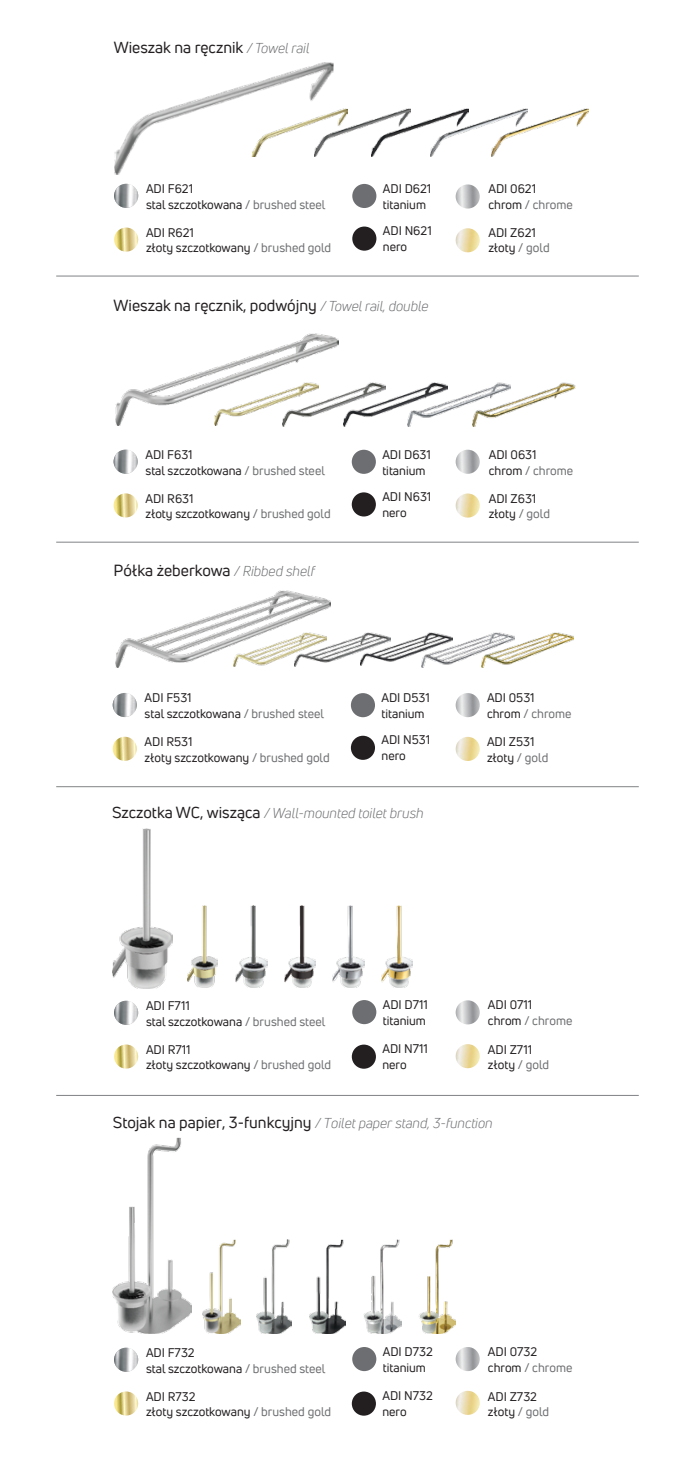
<style>
.page{position:relative;width:695px;height:1474px;background:#fff}
.page>*{position:absolute;margin:0;border:0;box-sizing:border-box;transform-origin:0 0}
.t1{font:15.75px "Uni Neue";color:#231f20}
.t2{font:italic 14px "Uni Neue";color:#6d6e71}
.t3{font:12.25px/15.8px "Uni Neue";color:#231f20}
.s1{font-style:italic;font-size:14px;color:#6d6e71}
.s2{color:#6d6e71}
.s3{font-style:normal;font-size:15.75px;color:#231f20}
</style>
<div class="page">
<hr style="left:56px;top:542px;width:582px;height:1px;background:#808285">
<hr style="left:56px;top:786px;width:582px;height:1px;background:#808285">
<hr style="left:56px;top:1095px;width:582px;height:1px;background:#808285">
<img style="left:410px;top:109px;width:20px;height:22px">
<img style="left:430px;top:109px;width:61px;height:48px">
<img style="left:491px;top:109px;width:97px;height:48px">
<img style="left:347px;top:109px;width:63px;height:48px">
<img style="left:333px;top:109px;width:14px;height:29px">
<svg style="left:352px;top:184px;width:24px;height:24px"></svg>
<div style="left:352px;top:226px;width:24px;height:25px;background:#231f20;border-radius:50%"></div>
<img style="left:114px;top:184px;width:24px;height:24px;border-radius:12px">
<svg style="left:114px;top:227px;width:25px;height:25px"></svg>
<img style="left:114px;top:62px;width:219px;height:113px">
<hr style="left:56px;top:276px;width:582px;height:1px;background:#808285">
<img style="left:385px;top:385px;width:22px;height:28px">
<img style="left:407px;top:382px;width:69px;height:45px">
<img style="left:472px;top:382px;width:104px;height:44px">
<img style="left:282px;top:382px;width:103px;height:44px">
<svg style="left:352px;top:450px;width:24px;height:24px"></svg>
<div style="left:352px;top:492px;width:24px;height:24px;background:#231f20;border-radius:50%"></div>
<img style="left:113px;top:449px;width:25px;height:24px;border-radius:12px">
<svg style="left:113px;top:493px;width:25px;height:25px"></svg>
<img style="left:116px;top:333px;width:222px;height:92px">
<svg style="left:351px;top:693px;width:24px;height:24px"></svg>
<div style="left:351px;top:735px;width:24px;height:25px;background:#231f20;border-radius:50%"></div>
<img style="left:113px;top:693px;width:24px;height:24px;border-radius:12px">
<svg style="left:112px;top:736px;width:25px;height:25px"></svg>
<img style="left:115px;top:590px;width:216px;height:77px">
<img style="left:390px;top:637px;width:31px;height:25px">
<img style="left:421px;top:633px;width:60px;height:35px">
<img style="left:481px;top:633px;width:93px;height:35px">
<img style="left:234px;top:633px;width:60px;height:33px">
<img style="left:294px;top:633px;width:96px;height:33px">
<img style="left:187px;top:905px;width:30px;height:82px">
<img style="left:236px;top:905px;width:31px;height:82px">
<img style="left:284px;top:905px;width:31px;height:82px">
<img style="left:332px;top:905px;width:32px;height:82px">
<img style="left:381px;top:905px;width:31px;height:82px">
<svg style="left:352px;top:1000px;width:24px;height:24px"></svg>
<div style="left:352px;top:1044px;width:24px;height:24px;background:#231f20;border-radius:50%"></div>
<img style="left:114px;top:1000px;width:24px;height:24px;border-radius:12px">
<svg style="left:114px;top:1044px;width:25px;height:25px"></svg>
<img style="left:113px;top:828px;width:59px;height:160px">
<svg style="left:352px;top:1347px;width:24px;height:23px"></svg>
<div style="left:352px;top:1391px;width:24px;height:24px;background:#231f20;border-radius:50%"></div>
<img style="left:114px;top:1347px;width:24px;height:24px;border-radius:12px">
<svg style="left:114px;top:1391px;width:25px;height:25px"></svg>
<img style="left:112px;top:1137px;width:79px;height:196px">
<img style="left:202px;top:1239px;width:38px;height:94px">
<img style="left:256px;top:1239px;width:36px;height:94px">
<img style="left:309px;top:1239px;width:36px;height:94px">
<img style="left:363px;top:1239px;width:38px;height:94px">
<img style="left:419px;top:1239px;width:36px;height:94px">
<img style="left:455px;top:1346px;width:24px;height:24px;border-radius:12px">
<img style="left:455px;top:1390px;width:25px;height:25px">
<img style="left:455px;top:1000px;width:24px;height:24px;border-radius:12px">
<img style="left:455px;top:1044px;width:25px;height:25px">
<img style="left:455px;top:693px;width:24px;height:24px;border-radius:12px">
<img style="left:455px;top:737px;width:25px;height:24px">
<img style="left:455px;top:449px;width:24px;height:25px;border-radius:12px">
<img style="left:455px;top:493px;width:25px;height:25px">
<img style="left:455px;top:184px;width:24px;height:24px;border-radius:12px">
<img style="left:455px;top:228px;width:25px;height:25px">
<p class="t1" style="left:114px;top:38px;width:197px">Wieszak na ręcznik <span class="s1">/ Towel rail</span></p>
<p class="t3" style="left:383px;top:180px;width:50px">ADI D621 titanium</p>
<p class="t3" style="left:383px;top:223px;width:50px">ADI N621 nero</p>
<p class="t3" style="left:146px;top:180px;width:181px">ADI F621<br>stal szczotkowana <span class="s2">/ brushed steel</span></p>
<p class="t3" style="left:488px;top:180px;width:86px">ADI 0621 chrom <span class="s2">/ chrome</span></p>
<p class="t3" style="left:146px;top:224px;width:187px">ADI R621<br>złoty szczotkowany <span class="s2">/ brushed gold</span></p>
<p class="t3" style="left:488px;top:224px;width:63px">ADI Z621 złoty <span class="s2">/ gold</span></p>
<p class="t1" style="left:114px;top:295px;width:316px">Wieszak na ręcznik, podwójny <span class="s1">/ Towel rail, double</span></p>
<p class="t3" style="left:145px;top:446px;width:181px">ADI F631<br>stal szczotkowana <span class="s2">/ brushed steel</span></p>
<p class="t3" style="left:488px;top:446px;width:86px">ADI 0631 chrom <span class="s2">/ chrome</span></p>
<p class="t3" style="left:382px;top:446px;width:50px">ADI D631 titanium</p>
<p class="t3" style="left:382px;top:488px;width:50px">ADI N631 nero</p>
<p class="t3" style="left:145px;top:490px;width:187px">ADI R631<br>złoty szczotkowany <span class="s2">/ brushed gold</span></p>
<p class="t3" style="left:488px;top:490px;width:63px">ADI Z631 złoty <span class="s2">/ gold</span></p>
<p class="t1" style="left:114px;top:560px;width:203px">Półka żeberkowa <span class="s1">/ Ribbed shelf</span></p>
<p class="t3" style="left:145px;top:689px;width:181px">ADI F531<br>stal szczotkowana <span class="s2">/ brushed steel</span></p>
<p class="t3" style="left:487px;top:689px;width:86px">ADI 0531<br>chrom <span class="s2">/ chrome</span></p>
<p class="t3" style="left:381px;top:689px;width:50px">ADI D531 titanium</p>
<p class="t3" style="left:381px;top:732px;width:50px">ADI N531 nero</p>
<p class="t3" style="left:145px;top:733px;width:187px">ADI R531<br>złoty szczotkowany <span class="s2">/ brushed gold</span></p>
<p class="t3" style="left:487px;top:733px;width:63px">ADI Z531 złoty <span class="s2">/ gold</span></p>
<p class="t2" style="left:112px;top:805px;width:313px"><span class="s3">Szczotka WC, wisząca</span> / Wall-mounted toilet brush</p>
<p class="t3" style="left:146px;top:997px;width:181px">ADI F711<br>stal szczotkowana <span class="s2">/ brushed steel</span></p>
<p class="t3" style="left:488px;top:996px;width:86px">ADI 0711<br>chrom <span class="s2">/ chrome</span></p>
<p class="t3" style="left:383px;top:996px;width:47px">ADI D711 titanium</p>
<p class="t3" style="left:382px;top:1040px;width:47px">ADI N711 nero</p>
<p class="t3" style="left:146px;top:1041px;width:187px">ADI R711<br>złoty szczotkowany <span class="s2">/ brushed gold</span></p>
<p class="t3" style="left:488px;top:1041px;width:63px">ADI Z711 złoty <span class="s2">/ gold</span></p>
<p class="t2" style="left:113px;top:1114px;width:381px"><span class="s3">Stojak na papier, 3-funkcyjny</span> / Toilet paper stand, 3-function</p>
<p class="t3" style="left:383px;top:1343px;width:51px">ADI D732 titanium</p>
<p class="t3" style="left:382px;top:1387px;width:52px">ADI N732 nero</p>
<p class="t3" style="left:146px;top:1344px;width:181px">ADI F732<br>stal szczotkowana <span class="s2">/ brushed steel</span></p>
<p class="t3" style="left:488px;top:1343px;width:86px">ADI 0732 chrom <span class="s2">/ chrome</span></p>
<p class="t3" style="left:146px;top:1388px;width:187px">ADI R732<br>złoty szczotkowany <span class="s2">/ brushed gold</span></p>
<p class="t3" style="left:488px;top:1388px;width:63px">ADI Z732 złoty <span class="s2">/ gold</span></p>
</div>
